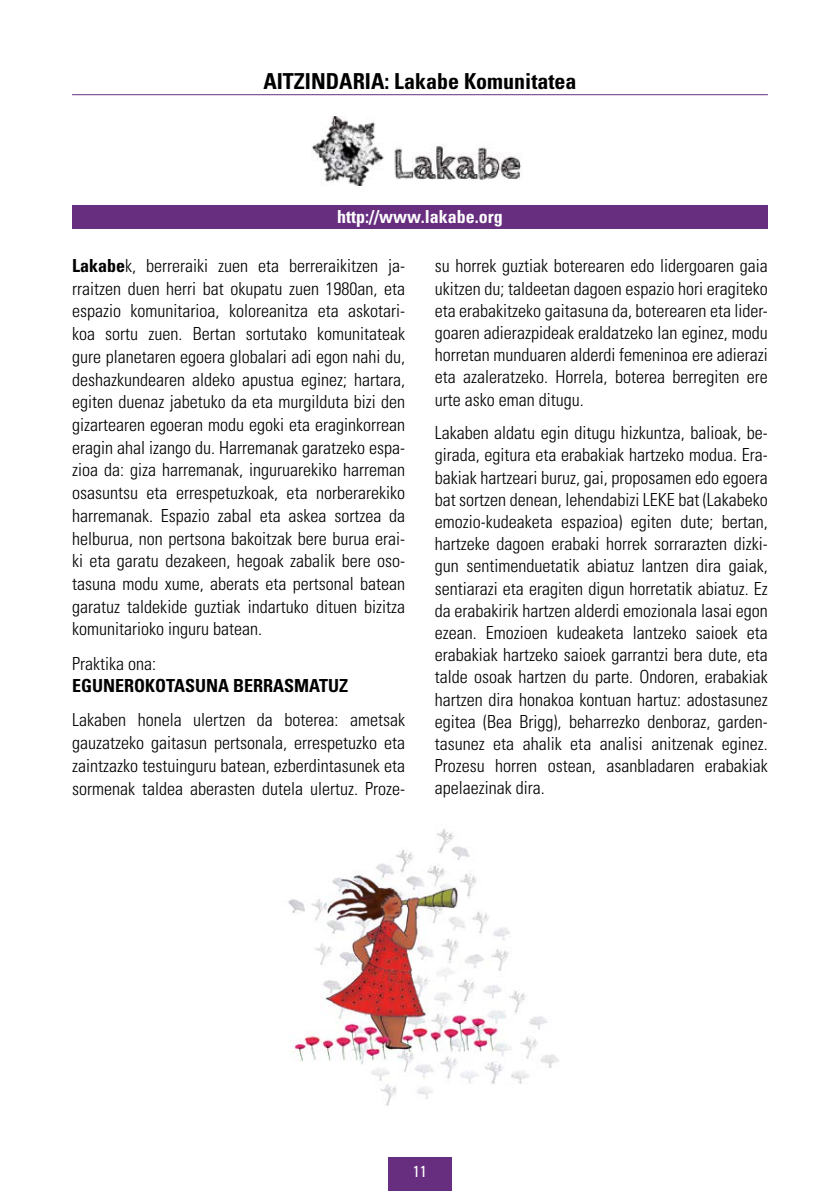
<style>
.page{position:relative;width:840px;height:1191px;background:#fff}
.page>*{position:absolute;margin:0;border:0;box-sizing:border-box;transform-origin:0 0}
.t1{font:700 condensed 22px "Univers";color:#000}
.t2{font:300 condensed 18px/22.2px "Univers";color:#000;text-align:justify}
.t3{font:700 condensed 18px "Univers";color:#000}
.t4{font:700 condensed 18px "Univers";color:#fff}
.t5{font:condensed 16px "Univers";color:#fff}
.s1{font-weight:700}
</style>
<div class="page">
<div style="left:388px;top:1157px;width:63px;height:34px;background:#672e7f"></div>
<div style="left:72px;top:205px;width:695px;height:24px;background:#672e7f"></div>
<hr style="left:72px;top:94px;width:695px;height:1px;background:#672e7f">
<img style="left:312px;top:117px;width:210px;height:68px">
<img style="left:288px;top:829px;width:271px;height:277px">
<p class="t1" style="left:263px;top:68px;width:314px">AITZINDARIA: Lakabe Komunitatea</p>
<p class="t4" style="left:337px;top:205px;width:167px">http://www.lakabe.org</p>
<p class="t2" style="left:72px;top:254px;width:334px;line-height:22.8px"><span class="s1">Lakabe</span>k, berreraiki zuen eta berreraikitzen ja&shy;rraitzen duen herri bat okupatu zuen 1980an, eta espazio komunitarioa, koloreanitza eta askotari&shy;koa sortu zuen. Bertan sortutako komunitateak gure planetaren egoera globalari adi egon nahi du, deshazkundearen aldeko apustua eginez; hartara, egiten duenaz jabetuko da eta murgilduta bizi den gizartearen egoeran modu egoki eta eraginkorrean eragin ahal izango du. Harremanak garatzeko espa&shy;zioa da: giza harremanak, inguruarekiko harreman osasuntsu eta errespetuzkoak, eta norberarekiko harremanak. Espazio zabal eta askea sortzea da helburua, non pertsona bakoitzak bere burua erai&shy;ki eta garatu dezakeen, hegoak zabalik bere oso&shy;tasuna modu xume, aberats eta pertsonal batean garatuz taldekide guztiak indartuko dituen bizitza komunitarioko inguru batean.</p>
<p class="t2" style="left:72px;top:652px;width:85px">Praktika ona:</p>
<p class="t3" style="left:72px;top:675px;width:277px">EGUNEROKOTASUNA BERRASMATUZ</p>
<p class="t2" style="left:72px;top:708px;width:334px;line-height:22.8px">Lakaben honela ulertzen da boterea: ametsak gauzatzeko gaitasun pertsonala, errespetuzko eta zaintzazko testuinguru batean, ezberdintasunek eta sormenak taldea aberasten dutela ulertuz. Proze-</p>
<p class="t2" style="left:434px;top:255px;width:334px">su horrek guztiak boterearen edo lidergoaren gaia ukitzen du; taldeetan dagoen espazio hori eragiteko eta erabakitzeko gaitasuna da, boterearen eta lider&shy;goaren adierazpideak eraldatzeko lan eginez, modu horretan munduaren alderdi femeninoa ere adierazi eta azaleratzeko. Horrela, boterea berregiten ere urte asko eman ditugu.</p>
<p class="t2" style="left:434px;top:421px;width:334px">Lakaben aldatu egin ditugu hizkuntza, balioak, be&shy;girada, egitura eta erabakiak hartzeko modua. Era&shy;bakiak hartzeari buruz, gai, proposamen edo egoera bat sortzen denean, lehendabizi LEKE bat (Lakabeko emozio-kudeaketa espazioa) egiten dute; bertan, hartzeke dagoen erabaki horrek sorrarazten dizki&shy;gun sentimenduetatik abiatuz lantzen dira gaiak, sentiarazi eta eragiten digun horretatik abiatuz. Ez da erabakirik hartzen alderdi emozionala lasai egon ezean. Emozioen kudeaketa lantzeko saioek eta erabakiak hartzeko saioek garrantzi bera dute, eta talde osoak hartzen du parte. Ondoren, erabakiak hartzen dira honakoa kontuan hartuz: adostasunez egitea (Bea Brigg), beharrezko denboraz, garden&shy;tasunez eta ahalik eta analisi anitzenak eginez.<br>Prozesu horren ostean, asanbladaren erabakiak apelaezinak dira.</p>
<p class="t5" style="left:412px;top:1161px;width:16px">11</p>
</div>
